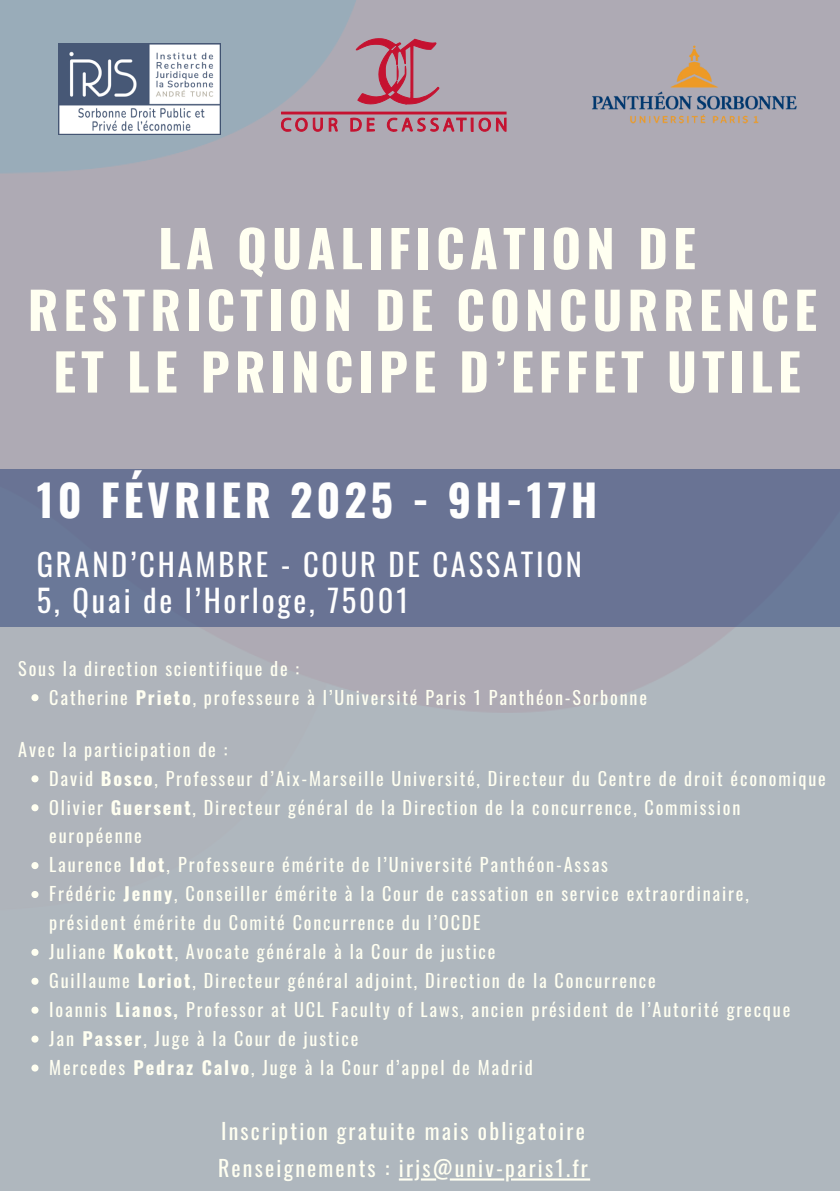
<style>
.page{position:relative;width:840px;height:1191px;background:#fff}
.page>*{position:absolute;margin:0;border:0;box-sizing:border-box;transform-origin:0 0}
.t1{font:700 51px/61.6px "Oswald";letter-spacing:.1em;color:#fffff1;text-align:center}
.t2{font:700 43.6px "Oswald";letter-spacing:.09em;color:#fefefe}
.t3{font:30.6px/36.6px "Oswald";letter-spacing:.09em;color:#fefefe}
.t4{font:21.8px "Oswald";letter-spacing:.1em;color:#fffff1}
.t5{font:18.2px/29px "Oswald";letter-spacing:.1em;color:#fffff1}
.s1{font-weight:700}
</style>
<div class="page">
<div style="left:0;top:0;width:839px;height:1191px;background:#afb4bb"></div>
<div style="left:0;top:469px;width:839px;height:158px;background:#697394"></div>
<img style="left:591px;top:45px;width:206px;height:79px">
<img style="left:58px;top:44px;width:162px;height:90px">
<hr style="left:510px;top:1178px;width:80px;height:2px;background:#fffff1">
<hr style="left:449px;top:1178px;width:55px;height:2px;background:#fffff1">
<svg style="left:420px;top:1178px;width:16px;height:2px"></svg>
<svg style="left:398px;top:1178px;width:14px;height:2px"></svg>
<svg style="left:31px;top:775px;width:7px;height:7px"></svg>
<svg style="left:31px;top:804px;width:7px;height:7px"></svg>
<svg style="left:31px;top:862px;width:7px;height:7px"></svg>
<svg style="left:31px;top:891px;width:7px;height:7px"></svg>
<svg style="left:31px;top:948px;width:7px;height:8px"></svg>
<svg style="left:31px;top:977px;width:7px;height:7px"></svg>
<svg style="left:31px;top:1006px;width:7px;height:7px"></svg>
<svg style="left:31px;top:1035px;width:7px;height:7px"></svg>
<svg style="left:31px;top:1064px;width:7px;height:7px"></svg>
<svg style="left:356px;top:39px;width:83px;height:65px"></svg>
<div style="left:281px;top:112px;width:225px;height:2px;border:1px solid #c51230"></div>
<svg style="left:281px;top:118px;width:26px;height:13px"></svg>
<svg style="left:313px;top:118px;width:9px;height:13px"></svg>
<svg style="left:329px;top:118px;width:8px;height:13px"></svg>
<svg style="left:350px;top:118px;width:11px;height:13px"></svg>
<svg style="left:367px;top:118px;width:7px;height:13px"></svg>
<svg style="left:387px;top:118px;width:86px;height:13px"></svg>
<svg style="left:479px;top:118px;width:11px;height:13px"></svg>
<svg style="left:496px;top:118px;width:10px;height:13px"></svg>
<svg style="left:31px;top:694px;width:7px;height:7px"></svg>
<p class="t1" style="left:28px;top:221px;width:790px">LA QUALIFICATION DE<br>RESTRICTION DE CONCURRENCE<br>ET LE PRINCIPE D’EFFET UTILE</p>
<p class="t2" style="left:37px;top:478px;width:561px">10 FÉVRIER 2025 - 9H-17H</p>
<p class="t3" style="left:37px;top:543px;width:546px">GRAND’CHAMBRE - COUR DE CASSATION<br>5, Quai de l’Horloge, 75001</p>
<p class="t5" style="left:49px;top:652px;width:599px;text-indent:-31px">Sous la direction scientifique de :<br>Catherine <span class="s1">Prieto</span>, professeure à l’Université Paris 1 Panthéon-Sorbonne</p>
<p class="t5" style="left:49px;top:733px;width:777px;text-indent:-31px">Avec la participation de :<br>David <span class="s1">Bosco</span>, Professeur d’Aix-Marseille Université, Directeur du Centre de droit économique Olivier <span class="s1">Guersent</span>, Directeur général de la Direction de la concurrence, Commission européenne<br>Laurence <span class="s1">Idot</span>, Professeure émérite de l’Université Panthéon-Assas<br>Frédéric <span class="s1">Jenny</span>, Conseiller émérite à la Cour de cassation en service extraordinaire, président émérite du Comité Concurrence du l’OCDE<br>Juliane <span class="s1">Kokott</span>, Avocate générale à la Cour de justice<br>Guillaume <span class="s1">Loriot</span>, Directeur général adjoint, Direction de la Concurrence<br>Ioannis <span class="s1">Lianos,</span> Professor at UCL Faculty of Laws, ancien président de l’Autorité grecque<br>Jan <span class="s1">Passer</span>, Juge à la Cour de justice<br>Mercedes <span class="s1">Pedraz Calvo</span>, Juge à la Cour d’appel de Madrid</p>
<p class="t4" style="left:221px;top:1111px;width:365px">Inscription gratuite mais obligatoire</p>
<p class="t4" style="left:218px;top:1148px;width:371px">Renseignements : irjs@univ-paris1.fr</p>
</div>
